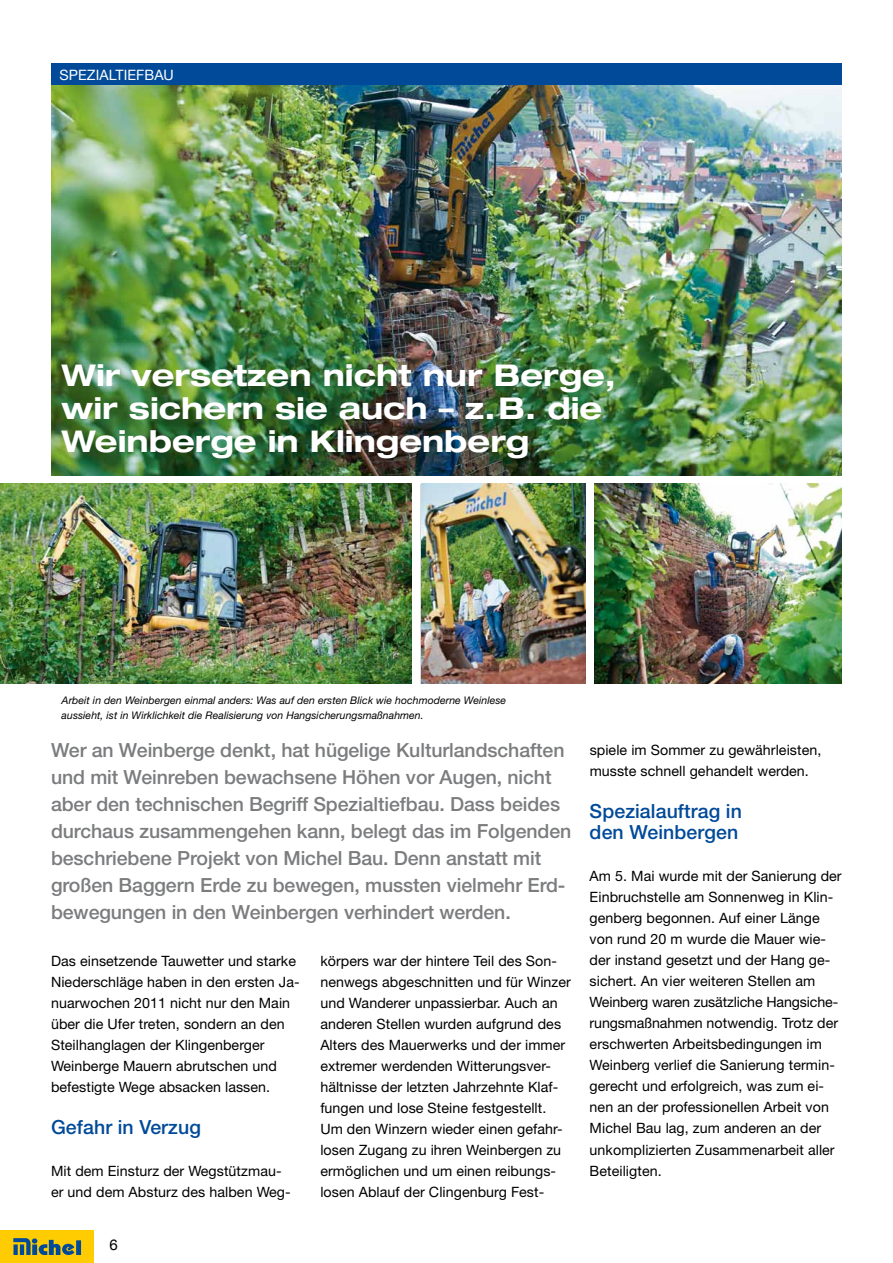
<style>
.page{position:relative;width:893px;height:1263px;background:#fff}
.page>*{position:absolute;margin:0;border:0;box-sizing:border-box;transform-origin:0 0}
.t1{font:700 expanded 30px/33px "Helvetica Neue";color:#fff}
.t2{font:500 19.5px/27px "Helvetica Neue";letter-spacing:-.005em;color:#7b7c7e}
.t3{font:500 19.5px/21px "Helvetica Neue";letter-spacing:.005em;color:#004a99}
.t4{font:15px "Helvetica Neue";color:#000}
.t5{font:14.25px/21px "Helvetica Neue";letter-spacing:.005em;color:#000}
.t6{font:14.25px "Helvetica Neue";letter-spacing:.005em;color:#fff}
.t7{font:italic 10.5px/15px "Helvetica Neue";letter-spacing:.005em;color:#000}
</style>
<div class="page">
<div style="left:0;top:1230px;width:93px;height:33px;background:#fecc00"></div>
<svg style="left:13px;top:1238px;width:68px;height:17px"></svg>
<img style="left:51px;top:85px;width:791px;height:391px">
<img style="left:0;top:484px;width:412px;height:200px">
<img style="left:421px;top:484px;width:165px;height:200px">
<img style="left:594px;top:484px;width:248px;height:200px">
<div style="left:51px;top:64px;width:791px;height:21px;background:#004a99"></div>
<p class="t6" style="left:60px;top:66px;width:116px">SPEZIALTIEFBAU</p>
<h1 class="t1" style="left:62px;top:358px;width:556px">Wir versetzen nicht nur Berge, wir sichern sie auch – z.B. die<br>Weinberge in Klingenberg</h1>
<p class="t7" style="left:62px;top:692px;width:446px">Arbeit in den Weinbergen einmal anders: Was auf den ersten Blick wie hochmoderne Weinlese aussieht, ist in Wirklichkeit die Realisierung von Hangsicherungsmaßnahmen.</p>
<p class="t2" style="left:51px;top:737px;width:522px">Wer an Weinberge denkt, hat hügelige Kulturlandschaften und mit Weinreben bewachsene Höhen vor Augen, nicht aber den technischen Begriff Spezialtiefbau. Dass beides durchaus zusammengehen kann, belegt das im Folgenden beschriebene Projekt von Michel Bau. Denn anstatt mit großen Baggern Erde zu bewegen, mussten vielmehr Erd&shy;bewegungen in den Weinbergen verhindert werden.</p>
<p class="t5" style="left:51px;top:950px;width:250px">Das einsetzende Tauwetter und starke Niederschläge haben in den ersten Ja&shy;nuarwochen 2011 nicht nur den Main über die Ufer treten, sondern an den Steilhanglagen der Klingenberger Weinberge Mauern abrutschen und befestigte Wege absacken lassen.</p>
<h2 class="t3" style="left:51px;top:1116px;width:151px">Gefahr in Verzug</h2>
<p class="t5" style="left:51px;top:1160px;width:241px">Mit dem Einsturz der Wegstützmau&shy;er und dem Absturz des halben Weg-</p>
<p class="t5" style="left:320px;top:950px;width:252px">körpers war der hintere Teil des Son&shy;nenwegs abgeschnitten und für Winzer und Wanderer unpassierbar. Auch an anderen Stellen wurden aufgrund des Alters des Mauerwerks und der immer extremer werdenden Witterungsver&shy;hältnisse der letzten Jahrzehnte Klaf&shy;fungen und lose Steine festgestellt.<br>Um den Winzern wieder einen gefahr&shy;losen Zugang zu ihren Weinbergen zu ermöglichen und um einen reibungs&shy;losen Ablauf der Clingenburg Fest-</p>
<p class="t4" style="left:109px;top:1236px;width:10px">6</p>
<p class="t5" style="left:590px;top:740px;width:233px">spiele im Sommer zu gewährleisten, musste schnell gehandelt werden.</p>
<h2 class="t3" style="left:590px;top:801px;width:154px">Spezialauftrag in den Weinbergen</h2>
<p class="t5" style="left:590px;top:866px;width:254px">Am 5. Mai wurde mit der Sanierung der Einbruchstelle am Sonnenweg in Klin&shy;genberg begonnen. Auf einer Länge von rund 20 m wurde die Mauer wie&shy;der instand gesetzt und der Hang ge&shy;sichert. An vier weiteren Stellen am Weinberg waren zusätzliche Hangsiche&shy;rungsmaßnahmen notwendig. Trotz der erschwerten Arbeitsbedingungen im Weinberg verlief die Sanierung termin&shy;gerecht und erfolgreich, was zum ei&shy;nen an der professionellen Arbeit von Michel Bau lag, zum anderen an der unkomplizierten Zusammenarbeit aller Beteiligten.</p>
</div>
